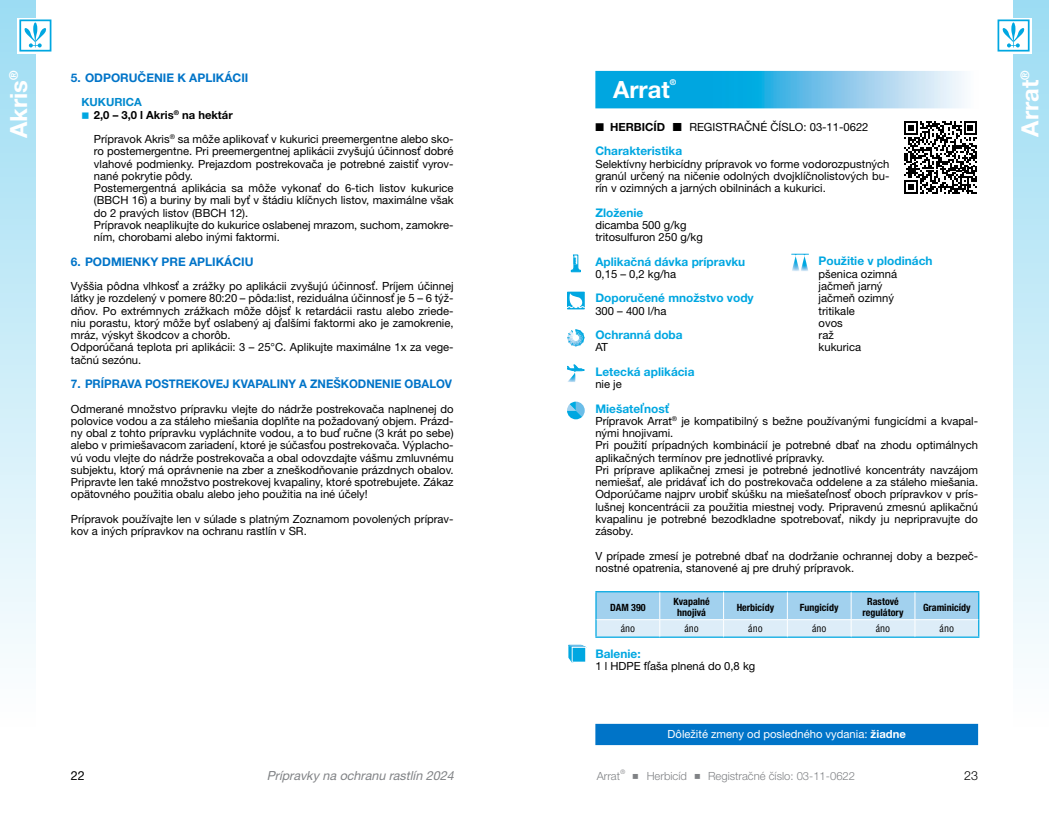
<style>
.page{position:relative;width:1049px;height:815px;background:#fff}
.page>*{position:absolute;margin:0;border:0;box-sizing:border-box;transform-origin:0 0}
.t1{font:700 23.75px "Helvetica Neue LT Pro";color:#fff}
.t2{font:700 23.75px "Helvetica Lucia Neue";color:#fff}
.t3{font:italic 12.5px "Helvetica Lucia Neue";color:#808285}
.t4{font:300 12.5px "Helvetica Lucia Neue";color:#000}
.t5{font:12.5px "Helvetica Lucia Neue";color:#000}
.t6{font:700 11.88px "Helvetica Lucia Neue";color:#00a7e1}
.t7{font:700 11.88px "Helvetica Lucia Neue";color:#0074c8}
.t8{font:11.25px/12.2px "Helvetica Lucia Neue";color:#000}
.t9{font:300 11.25px "Helvetica Lucia Neue";color:#808285}
.t10{font:11.25px "Helvetica Lucia Neue";color:#fff}
.t11{font:700 11.25px/12.2px "Helvetica Lucia Neue";color:#000}
.t12{font:700 condensed 10px/11.2px "Helvetica Lucia Neue";color:#000;text-align:center}
.t13{font:500 condensed 10px "Helvetica Lucia Neue";color:#000}
.t14{font:700 8px "Helvetica Lucia Neue";color:#fff}
.s1{color:#0089ce}
.s2{font-weight:700}
</style>
<div class="page">
<div style="left:1013px;top:0;width:36px;height:748px;background:linear-gradient(to bottom,#9eddf3,#fff)"></div>
<div style="left:0;top:0;width:35px;height:748px;background:linear-gradient(to bottom,#9cdcf3,#fff)"></div>
<svg style="left:997px;top:18px;width:34px;height:35px"></svg>
<div style="left:998px;top:20px;width:31px;height:31px;background:#fff"></div>
<div style="left:997px;top:20px;width:32px;height:32px;border:2px solid #00a7e1"></div>
<svg style="left:1002px;top:22px;width:22px;height:25px"></svg>
<svg style="left:18px;top:18px;width:34px;height:35px"></svg>
<div style="left:20px;top:20px;width:31px;height:31px;background:#fff"></div>
<div style="left:19px;top:20px;width:32px;height:32px;border:2px solid #00a7e1"></div>
<svg style="left:24px;top:22px;width:23px;height:25px"></svg>
<svg style="left:595px;top:71px;width:369px;height:37px;background:#52bde7"></svg>
<div style="left:595px;top:724px;width:383px;height:21px;background:#0074c8"></div>
<hr style="left:595px;top:591px;width:65px;height:1px;background:#00a7e1">
<hr style="left:660px;top:591px;width:63px;height:1px;background:#00a7e1">
<hr style="left:723px;top:591px;width:64px;height:1px;background:#00a7e1">
<hr style="left:787px;top:591px;width:64px;height:1px;background:#00a7e1">
<hr style="left:851px;top:591px;width:64px;height:1px;background:#00a7e1">
<hr style="left:915px;top:591px;width:64px;height:1px;background:#00a7e1">
<hr style="left:595px;top:637px;width:65px;height:1px;background:#00a7e1">
<hr style="left:660px;top:637px;width:63px;height:1px;background:#00a7e1">
<hr style="left:723px;top:637px;width:64px;height:1px;background:#00a7e1">
<hr style="left:787px;top:637px;width:64px;height:1px;background:#00a7e1">
<hr style="left:851px;top:637px;width:64px;height:1px;background:#00a7e1">
<hr style="left:915px;top:637px;width:64px;height:1px;background:#00a7e1">
<svg style="left:595px;top:592px;width:384px;height:45px;background:#b8dcf2"></svg>
<svg style="left:904px;top:121px;width:73px;height:73px"></svg>
<svg style="left:571px;top:255px;width:10px;height:17px"></svg>
<div style="left:567px;top:292px;width:18px;height:17px;border:1px solid #00a7e1"></div>
<svg style="left:567px;top:293px;width:18px;height:16px"></svg>
<svg style="left:567px;top:329px;width:18px;height:18px"></svg>
<svg style="left:567px;top:364px;width:18px;height:18px"></svg>
<svg style="left:567px;top:402px;width:18px;height:17px"></svg>
<svg style="left:568px;top:645px;width:18px;height:18px"></svg>
<img style="left:792px;top:256px;width:16px;height:15px">
<svg style="left:791px;top:254px;width:18px;height:1px"></svg>
<h1 class="t1" style="left:4px;top:138px;width:69px;rotate:-90deg">Akris®</h1>
<h1 class="t1" style="left:1015px;top:137px;width:68px;rotate:-90deg">Arrat®</h1>
<p class="t7" style="left:71px;top:71px;width:179px">5. ODPORUČENIE K APLIKÁCII</p>
<p class="t11" style="left:94px;top:96px;width:140px;text-indent:-12px"><span class="s1">KUKURICA<br></span>2,0 – 3,0 l Akris<sup>®</sup> na hektár</p>
<p class="t8" style="left:94px;top:133px;width:361px">Prípravok Akris<sup>®</sup> sa môže aplikovať v kukurici preemergentne alebo sko&shy;ro postemergentne. Pri preemergentnej aplikácii zvyšujú účinnosť dobré vlahové podmienky. Prejazdom postrekovača je potrebné zaistiť vyrov&shy;nané pokrytie pôdy.<br>Postemergentná aplikácia sa môže vykonať do 6-tich listov kukurice (BBCH 16) a buriny by mali byť v štádiu klíčnych listov, maximálne však do 2 pravých listov (BBCH 12).<br>Prípravok neaplikujte do kukurice oslabenej mrazom, suchom, zamokre&shy;ním, chorobami alebo inými faktormi.</p>
<p class="t7" style="left:71px;top:254px;width:184px">6. PODMIENKY PRE APLIKÁCIU</p>
<p class="t8" style="left:71px;top:280px;width:384px">Vyššia pôdna vlhkosť a zrážky po aplikácii zvyšujú účinnosť. Príjem účinnej látky je rozdelený v pomere 80:20 – pôda:list, reziduálna účinnosť je 5 – 6 týž&shy;dňov. Po extrémnych zrážkach môže dôjsť k retardácii rastu alebo zriede&shy;niu porastu, ktorý môže byť oslabený aj ďalšími faktormi ako je zamokrenie, mráz, výskyt škodcov a chorôb.<br>Odporúčaná teplota pri aplikácii: 3 – 25°C. Aplikujte maximálne 1x za vege&shy;tačnú sezónu.</p>
<p class="t7" style="left:71px;top:376px;width:383px">7. PRÍPRAVA POSTREKOVEJ KVAPALINY A ZNEŠKODNENIE OBALOV</p>
<p class="t8" style="left:71px;top:402px;width:384px;text-align:justify">Odmerané množstvo prípravku vlejte do nádrže postrekovača naplnenej do polovice vodou a za stáleho miešania doplňte na požadovaný objem. Prázd&shy;ny obal z tohto prípravku vypláchnite vodou, a to buď ručne (3 krát po sebe) alebo v primiešavacom zariadení, ktoré je súčasťou postrekovača. Výplacho&shy;vú vodu vlejte do nádrže postrekovača a obal odovzdajte vášmu zmluvnému subjektu, ktorý má oprávnenie na zber a zneškodňovanie prázdnych obalov.<br>Pripravte len také množstvo postrekovej kvapaliny, ktoré spotrebujete. Zákaz opätovného použitia obalu alebo jeho použitia na iné účely!</p>
<p class="t8" style="left:71px;top:512px;width:384px">Prípravok používajte len v súlade s platným Zoznamom povolených príprav&shy;kov a iných prípravkov na ochranu rastlín v SR.</p>
<h1 class="t2" style="left:613px;top:75px;width:58px">Arrat</h1>
<p class="t14" style="left:670px;top:77px;width:8px">®</p>
<p class="t8" style="left:595px;top:120px;width:275px">■ <span class="s2">HERBICÍD</span> Ĭ REGISTRAČNÉ ČÍSLO: 03-11-0622</p>
<p class="t6" style="left:595px;top:144px;width:88px">Charakteristika</p>
<p class="t8" style="left:595px;top:157px;width:296px;text-align:justify">Selektívny herbicídny prípravok vo forme vodorozpustných granúl určený na ničenie odolných dvojklíčnolistových bu&shy;rín v ozimných a jarných obilninách a kukurici.</p>
<p class="t6" style="left:595px;top:205px;width:49px">Zloženie</p>
<p class="t8" style="left:595px;top:218px;width:109px">dicamba 500 g/kg tritosulfuron 250 g/kg</p>
<p class="t6" style="left:595px;top:254px;width:151px">Aplikačná dávka prípravku</p>
<p class="t8" style="left:595px;top:267px;width:82px">0,15 – 0,2 kg/ha</p>
<p class="t6" style="left:595px;top:291px;width:160px">Doporučené množstvo vody</p>
<p class="t8" style="left:595px;top:304px;width:73px">300 – 400 l/ha</p>
<p class="t6" style="left:595px;top:327px;width:89px">Ochranná doba</p>
<p class="t8" style="left:595px;top:341px;width:14px">AT</p>
<p class="t6" style="left:595px;top:364px;width:101px">Letecká aplikácia</p>
<p class="t8" style="left:595px;top:378px;width:28px">nie je</p>
<p class="t6" style="left:595px;top:401px;width:75px">Miešateľnosť</p>
<p class="t8" style="left:595px;top:414px;width:384px">Prípravok Arrat<sup>®</sup> je kompatibilný s bežne používanými fungicídmi a kvapal&shy;nými hnojivami.<br>Pri použití prípadných kombinácií je potrebné dbať na zhodu optimálnych aplikačných termínov pre jednotlivé prípravky.<br>Pri príprave aplikačnej zmesi je potrebné jednotlivé koncentráty navzájom nemiešať, ale pridávať ich do postrekovača oddelene a za stáleho miešania.<br>Odporúčame najprv urobiť skúšku na miešateľnosť oboch prípravkov v prís&shy;lušnej koncentrácii za použitia miestnej vody. Pripravenú zmesnú aplikačnú kvapalinu je potrebné bezodkladne spotrebovať, nikdy ju nepripravujte do zásoby.</p>
<p class="t8" style="left:595px;top:549px;width:384px">V prípade zmesí je potrebné dbať na dodržanie ochrannej doby a bezpeč&shy;nostné opatrenia, stanovené aj pre druhý prípravok.</p>
<p class="t12" style="left:610px;top:601px;width:37px">DAM 390</p>
<p class="t12" style="left:673px;top:595px;width:38px">Kvapalné hnojivá</p>
<p class="t12" style="left:737px;top:601px;width:39px">Herbicídy</p>
<p class="t12" style="left:800px;top:601px;width:40px">Fungicídy</p>
<p class="t12" style="left:862px;top:595px;width:42px">Rastové regulátory</p>
<p class="t12" style="left:923px;top:601px;width:49px">Graminicídy</p>
<p class="t13" style="left:621px;top:623px;width:16px">áno</p>
<p class="t13" style="left:684px;top:623px;width:16px">áno</p>
<p class="t13" style="left:748px;top:623px;width:16px">áno</p>
<p class="t13" style="left:812px;top:623px;width:16px">áno</p>
<p class="t13" style="left:876px;top:623px;width:16px">áno</p>
<p class="t13" style="left:939px;top:623px;width:16px">áno</p>
<p class="t6" style="left:595px;top:646px;width:47px">Balenie:</p>
<p class="t8" style="left:595px;top:659px;width:161px">1 l HDPE fľaša plnená do 0,8 kg</p>
<p class="t6" style="left:819px;top:254px;width:115px">Použitie v plodinách</p>
<p class="t8" style="left:819px;top:267px;width:80px">pšenica ozimná jačmeň jarný jačmeň ozimný tritikale<br>ovos<br>raž<br>kukurica</p>
<p class="t5" style="left:71px;top:768px;width:15px">22</p>
<p class="t3" style="left:267px;top:768px;width:192px">Prípravky na ochranu rastlín 2024</p>
<p class="t10" style="left:668px;top:727px;width:240px">Dôležité zmeny od posledného vydania: <span class="s2">žiadne</span></p>
<p class="t9" style="left:597px;top:769px;width:260px">Arrat® Ĭ Herbicíd Ĭ Registračné číslo: 03-11-0622</p>
<p class="t4" style="left:964px;top:768px;width:15px">23</p>
</div>
